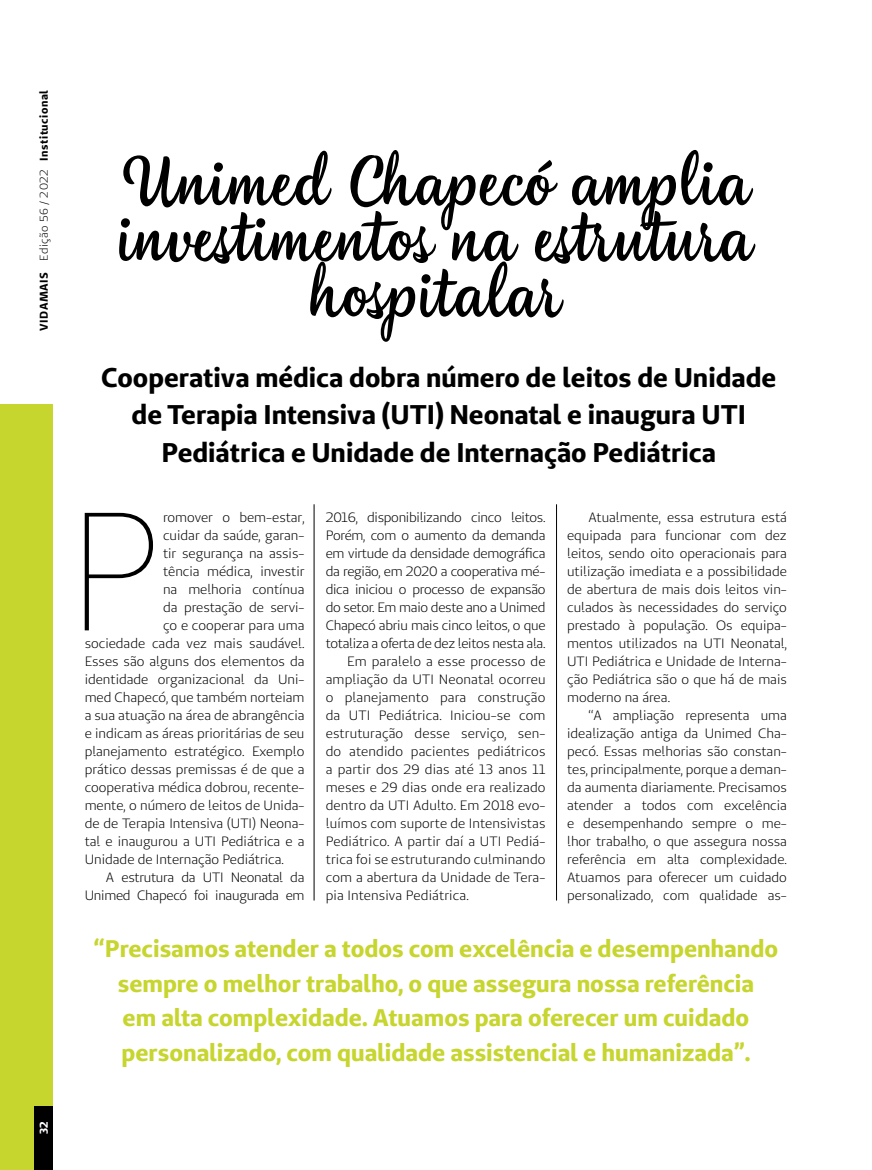
<style>
.page{position:relative;width:872px;height:1170px;background:#fff}
.page>*{position:absolute;margin:0;border:0;box-sizing:border-box;transform-origin:0 0}
.t1{font:300 167.85px "Unimed Sans";color:#000}
.t2{font:73.2px/55.8px "Unimed Brush";color:#000;text-align:center}
.t3{font:700 27px/37.5px "Unimed Sans";color:#000;text-align:center}
.t4{font:700 24px/34.5px "Unimed Sans";color:#c7d52f;text-align:center}
.t5{font:13.5px/18px "Unimed Sans";color:#000;text-align:justify}
.t6{font:13.5px "Unimed Sans";letter-spacing:-.02em;color:#000}
.t7{font:700 11.25px "Unimed Sans";letter-spacing:.05em;color:#000}
.t8{font:700 11.25px "Unimed Sans";color:#fff}
.s1{font-weight:400}
</style>
<div class="page">
<hr style="left:314px;top:504px;width:1px;height:396px;background:#000">
<div style="left:0;top:404px;width:53px;height:765px;background:#c7d52f"></div>
<div style="left:35px;top:1105px;width:18px;height:64px;background:#000"></div>
<hr style="left:556px;top:504px;width:1px;height:396px;background:#000">
<p class="t7" style="left:36px;top:330px;width:242px;rotate:-90deg">VIDAMAIS <span class="s1">Edição 56 / 2022</span> Institucional</p>
<p class="t8" style="left:36px;top:1134px;width:15px;rotate:-90deg">32</p>
<h2 class="t2" style="left:119px;top:155px;width:637px">Unimed Chapecó amplia investimentos na estrutura hospitalar</h2>
<h3 class="t3" style="left:101px;top:358px;width:676px">Cooperativa médica dobra número de leitos de Unidade de Terapia Intensiva (UTI) Neonatal e inaugura UTI<br>Pediátrica e Unidade de Internação Pediátrica</h3>
<h1 class="t1" style="left:66px;top:467px;width:98px">P</h1>
<p class="t5" style="left:163px;top:508px;width:143px">romover o bem-estar,</p>
<p class="t5" style="left:163px;top:526px;width:143px">cuidar da saúde, garan-</p>
<p class="t5" style="left:163px;top:544px;width:143px">tir segurança na assis-</p>
<p class="t5" style="left:163px;top:562px;width:143px">tência médica, investir</p>
<p class="t5" style="left:163px;top:580px;width:143px">na melhoria contínua</p>
<p class="t5" style="left:163px;top:598px;width:143px">da prestação de servi-</p>
<p class="t5" style="left:163px;top:616px;width:143px">ço e cooperar para uma</p>
<p class="t5" style="left:85px;top:634px;width:221px">sociedade cada vez mais saudável.</p>
<p class="t5" style="left:85px;top:652px;width:221px">Esses são alguns dos elementos da</p>
<p class="t5" style="left:85px;top:670px;width:221px">identidade organizacional da Uni-</p>
<p class="t5" style="left:85px;top:688px;width:221px">med Chapecó, que também norteiam</p>
<p class="t5" style="left:85px;top:706px;width:221px">a sua atuação na área de abrangência</p>
<p class="t5" style="left:85px;top:724px;width:221px">e indicam as áreas prioritárias de seu</p>
<p class="t5" style="left:85px;top:742px;width:221px">planejamento estratégico. Exemplo</p>
<p class="t5" style="left:85px;top:760px;width:221px">prático dessas premissas é de que a</p>
<p class="t5" style="left:85px;top:778px;width:221px">cooperativa médica dobrou, recente-</p>
<p class="t5" style="left:85px;top:796px;width:221px">mente, o número de leitos de Unida-</p>
<p class="t5" style="left:85px;top:814px;width:221px">de de Terapia Intensiva (UTI) Neona-</p>
<p class="t5" style="left:85px;top:832px;width:221px">tal e inaugurou a UTI Pediátrica e a</p>
<p class="t5" style="left:85px;top:850px;width:201px">Unidade de Internação Pediátrica.</p>
<p class="t6" style="left:106px;top:869px;width:200px">A estrutura da UTI Neonatal da</p>
<p class="t6" style="left:85px;top:887px;width:221px">Unimed Chapecó foi inaugurada em</p>
<p class="t6" style="left:326px;top:509px;width:221px">2016, disponibilizando cinco leitos.</p>
<p class="t6" style="left:326px;top:527px;width:221px">Porém, com o aumento da demanda</p>
<p class="t6" style="left:326px;top:545px;width:221px">em virtude da densidade demográfica</p>
<p class="t6" style="left:326px;top:563px;width:221px">da região, em 2020 a cooperativa mé-</p>
<p class="t6" style="left:326px;top:581px;width:221px">dica iniciou o processo de expansão</p>
<p class="t6" style="left:326px;top:599px;width:221px">do setor. Em maio deste ano a Unimed</p>
<p class="t6" style="left:326px;top:617px;width:221px">Chapecó abriu mais cinco leitos, o que</p>
<p class="t6" style="left:326px;top:635px;width:221px">totaliza a oferta de dez leitos nesta ala.</p>
<p class="t5" style="left:347px;top:652px;width:200px">Em paralelo a esse processo de</p>
<p class="t5" style="left:326px;top:670px;width:221px">ampliação da UTI Neonatal ocorreu</p>
<p class="t5" style="left:326px;top:688px;width:221px">o planejamento para construção</p>
<p class="t5" style="left:326px;top:706px;width:221px">da UTI Pediátrica. Iniciou-se com</p>
<p class="t5" style="left:326px;top:724px;width:221px">estruturação desse serviço, sen-</p>
<p class="t5" style="left:326px;top:742px;width:221px">do atendido pacientes pediátricos</p>
<p class="t5" style="left:326px;top:760px;width:221px">a partir dos 29 dias até 13 anos 11</p>
<p class="t5" style="left:326px;top:778px;width:221px">meses e 29 dias onde era realizado</p>
<p class="t5" style="left:326px;top:796px;width:221px">dentro da UTI Adulto. Em 2018 evo-</p>
<p class="t5" style="left:326px;top:814px;width:221px">luímos com suporte de Intensivistas</p>
<p class="t5" style="left:326px;top:832px;width:221px">Pediátrico. A partir daí a UTI Pediá-</p>
<p class="t5" style="left:326px;top:850px;width:221px">trica foi se estruturando culminando</p>
<p class="t5" style="left:326px;top:868px;width:221px">com a abertura da Unidade de Tera-</p>
<p class="t5" style="left:326px;top:886px;width:144px">pia Intensiva Pediátrica.</p>
<p class="t5" style="left:567px;top:508px;width:221px;text-indent:21px">Atualmente, essa estrutura está equipada para funcionar com dez leitos, sendo oito operacionais para utilização imediata e a possibilidade de abertura de mais dois leitos vin&shy;culados às necessidades do serviço prestado à população. Os equipa&shy;mentos utilizados na UTI Neonatal, UTI Pediátrica e Unidade de Interna&shy;ção Pediátrica são o que há de mais moderno na área.</p>
<p class="t5" style="left:567px;top:706px;width:221px;text-indent:21px">“A ampliação representa uma idealização antiga da Unimed Cha&shy;pecó. Essas melhorias são constan&shy;tes, principalmente, porque a deman&shy;da aumenta diariamente. Precisamos atender a todos com excelência e desempenhando sempre o me&shy;lhor trabalho, o que assegura nossa referência em alta complexidade.<br>Atuamos para oferecer um cuidado personalizado, com qualidade as-</p>
<h3 class="t4" style="left:94px;top:931px;width:686px">“Precisamos atender a todos com excelência e desempenhando sempre o melhor trabalho, o que assegura nossa referência<br>em alta complexidade. Atuamos para oferecer um cuidado personalizado, com qualidade assistencial e humanizada”.</h3>
</div>
